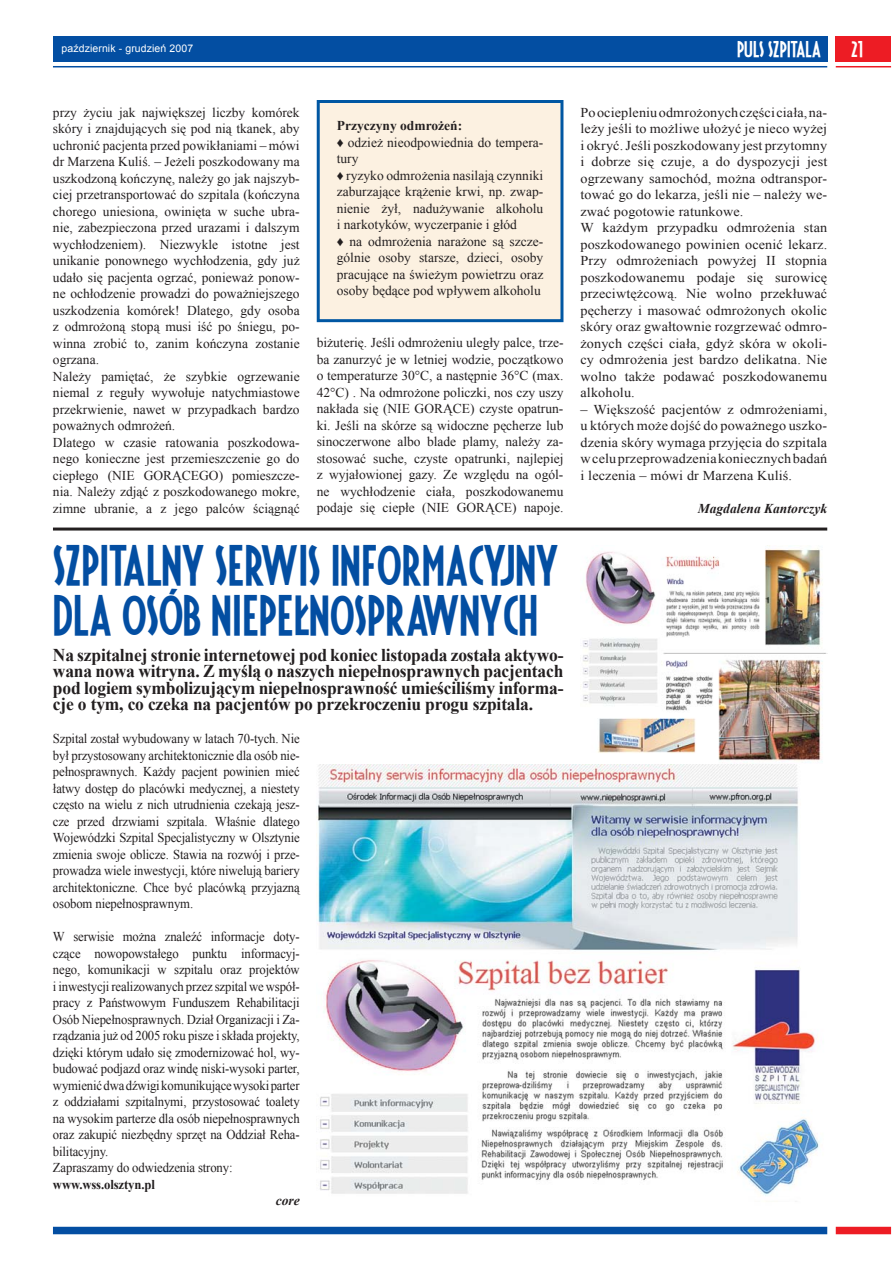
<style>
.page{position:relative;width:893px;height:1263px;background:#fff}
.page>*{position:absolute;margin:0;border:0;box-sizing:border-box;transform-origin:0 0}
.t1{font:45px/49.5px "Fiesta";color:#034ea2}
.t2{font:700 18px/16.5px "Times New Roman";letter-spacing:-.01em;color:#231f20;text-align:justify}
.t3{font:18px "Fiesta";color:#fff}
.t4{font:13.5px/16.5px "Times New Roman";color:#231f20}
.t5{font:13.5px/16.5px "Times New Roman";color:#231f20;text-align:justify;scale:.94 1}
.t6{font:13.5px/16.5px "Times New Roman";color:#231f20;scale:1.05 1}
.t7{font:italic 700 13.5px "Times New Roman";color:#231f20}
.t8{font:700 13.5px "Times New Roman";color:#231f20}
.t9{font:700 13.5px "Times New Roman";color:#231f20;scale:.94 1}
.t10{font:10.5px "Arial";letter-spacing:.01em;color:#fff}
</style>
<div class="page">
<div style="left:53px;top:36px;width:774px;height:26px;background:#034ea2"></div>
<div style="left:835px;top:36px;width:56px;height:26px;background:#ed1c24"></div>
<hr style="left:835px;top:66px;width:56px;height:1px;background:#ed1c24">
<hr style="left:53px;top:66px;width:774px;height:1px;background:#034ea2">
<div style="left:835px;top:1227px;width:56px;height:7px;background:#ed1c24"></div>
<div style="left:53px;top:1227px;width:774px;height:7px;background:#034ea2"></div>
<div style="left:318px;top:102px;width:244px;height:219px;background:#fcf1e1"></div>
<div style="left:317px;top:100px;width:246px;height:222px;border:3px solid #0057a3"></div>
<hr style="left:53px;top:528px;width:774px;height:3px;background:#231f20">
<img style="left:583px;top:548px;width:244px;height:214px">
<img style="left:317px;top:764px;width:502px;height:432px">
<p class="t10" style="left:61px;top:43px;width:133px">październik - grudzień 2007</p>
<h2 class="t3" style="left:736px;top:41px;width:86px">PULS SZPITALA</h2>
<h2 class="t3" style="left:851px;top:41px;width:13px">21</h2>
<p class="t4" style="left:53px;top:104px;width:248px">przy życiu jak największej liczby komórek skóry i znajdujących się pod nią tkanek, aby uchronić pacjenta przed powikłaniami – mówi dr Marzena Kuliś. – Jeżeli poszkodowany ma uszkodzoną kończynę, należy go jak najszyb&shy;ciej przetransportować do szpitala (kończyna chorego uniesiona, owinięta w suche ubra&shy;nie, zabezpieczona przed urazami i dalszym wychłodzeniem). Niezwykle istotne jest unikanie ponownego wychłodzenia, gdy już udało się pacjenta ogrzać, ponieważ ponow&shy;ne ochłodzenie prowadzi do poważniejszego uszkodzenia komórek! Dlatego, gdy osoba z odmrożoną stopą musi iść po śniegu, po&shy;winna zrobić to, zanim kończyna zostanie ogrzana.<br>Należy pamiętać, że szybkie ogrzewanie niemal z reguły wywołuje natychmiastowe przekrwienie, nawet w przypadkach bardzo poważnych odmrożeń.<br>Dlatego w czasie ratowania poszkodowa&shy;nego konieczne jest przemieszczenie go do ciepłego (NIE GORĄCEGO) pomieszcze&shy;nia. Należy zdjąć z poszkodowanego mokre, zimne ubranie, a z jego palców ściągnąć</p>
<p class="t8" style="left:337px;top:118px;width:127px">Przyczyny odmrożeń:</p>
<p class="t4" style="left:337px;top:134px;width:208px">♦ odzież nieodpowiednia do tempera&shy;tury<br>♦ ryzyko odmrożenia nasilają czynniki zaburzające krążenie krwi, np. zwap&shy;nienie żył, nadużywanie alkoholu i narkotyków, wyczerpanie i głód<br>♦ na odmrożenia narażone są szcze&shy;gólnie osoby starsze, dzieci, osoby pracujące na świeżym powietrzu oraz osoby będące pod wpływem alkoholu</p>
<p class="t4" style="left:317px;top:335px;width:248px;text-align:justify">biżuterię. Jeśli odmrożeniu uległy palce, trze&shy;ba zanurzyć je w letniej wodzie, początkowo o temperaturze 30°C, a następnie 36°C (max.<br>42°C) . Na odmrożone policzki, nos czy uszy nakłada się (NIE GORĄCE) czyste opatrun&shy;ki. Jeśli na skórze są widoczne pęcherze lub sinoczerwone albo blade plamy, należy za&shy;stosować suche, czyste opatrunki, najlepiej z wyjałowionej gazy. Ze względu na ogól&shy;ne wychłodzenie ciała, poszkodowanemu podaje się ciepłe (NIE GORĄCE) napoje.</p>
<h1 class="t1" style="left:53px;top:545px;width:507px">SZPITALNY SERWIS INFORMACYJNY<br>DLA OSÓB NIEPEŁNOSPRAWNYCH</h1>
<p class="t2" style="left:53px;top:647px;width:512px">Na szpitalnej stronie internetowej pod koniec listopada została aktywo&shy;wana nowa witryna. Z myślą o naszych niepełnosprawnych pacjentach pod logiem symbolizującym niepełnosprawność umieściliśmy informa&shy;cje o tym, co czeka na pacjentów po przekroczeniu progu szpitala.</p>
<p class="t5" style="left:53px;top:731px;width:264px">Szpital został wybudowany w latach 70-tych. Nie był przystosowany architektonicznie dla osób nie&shy;pełnosprawnych. Każdy pacjent powinien mieć łatwy dostęp do placówki medycznej, a niestety często na wielu z nich utrudnienia czekają jesz&shy;cze przed drzwiami szpitala. Właśnie dlatego Wojewódzki Szpital Specjalistyczny w Olsztynie zmienia swoje oblicze. Stawia na rozwój i prze&shy;prowadza wiele inwestycji, które niwelują bariery architektoniczne. Chce być placówką przyjazną osobom niepełnosprawnym.</p>
<p class="t5" style="left:53px;top:929px;width:264px;text-align:left">W serwisie można znaleźć informacje doty&shy;czące nowopowstałego punktu informacyj&shy;nego, komunikacji w szpitalu oraz projektów i inwestycji realizowanych przez szpital we współ&shy;pracy z Państwowym Funduszem Rehabilitacji Osób Niepełnosprawnych. Dział Organizacji i Za&shy;rządzania już od 2005 roku pisze i składa projekty, dzięki którym udało się zmodernizować hol, wy&shy;budować podjazd oraz windę niski-wysoki parter, wymienić dwa dźwigi komunikujące wysoki parter z oddziałami szpitalnymi, przystosować toalety na wysokim parterze dla osób niepełnosprawnych oraz zakupić niezbędny sprzęt na Oddział Reha&shy;bilitacyjny.<br>Zapraszamy do odwiedzenia strony:</p>
<p class="t9" style="left:53px;top:1177px;width:110px">www.wss.olsztyn.pl</p>
<p class="t7" style="left:276px;top:1193px;width:25px">core</p>
<p class="t6" style="left:580px;top:104px;width:236px">Po ociepleniu odmrożonych części ciała, na&shy;leży jeśli to możliwe ułożyć je nieco wyżej i okryć. Jeśli poszkodowany jest przytomny i dobrze się czuje, a do dyspozycji jest ogrzewany samochód, można odtranspor&shy;tować go do lekarza, jeśli nie – należy we&shy;zwać pogotowie ratunkowe.<br>W każdym przypadku odmrożenia stan poszkodowanego powinien ocenić lekarz.<br>Przy odmrożeniach powyżej II stopnia poszkodowanemu podaje się surowicę przeciwtężcową. Nie wolno przekłuwać pęcherzy i masować odmrożonych okolic skóry oraz gwałtownie rozgrzewać odmro&shy;żonych części ciała, gdyż skóra w okoli&shy;cy odmrożenia jest bardzo delikatna. Nie wolno także podawać poszkodowanemu alkoholu.</p>
<p class="t6" style="left:580px;top:401px;width:236px;text-align:justify">– Większość pacjentów z odmrożeniami, u których może dojść do poważnego uszko&shy;dzenia skóry wymaga przyjęcia do szpitala w celu przeprowadzenia koniecznych badań i leczenia – mówi dr Marzena Kuliś.</p>
<p class="t7" style="left:697px;top:501px;width:131px">Magdalena Kantorczyk</p>
</div>
